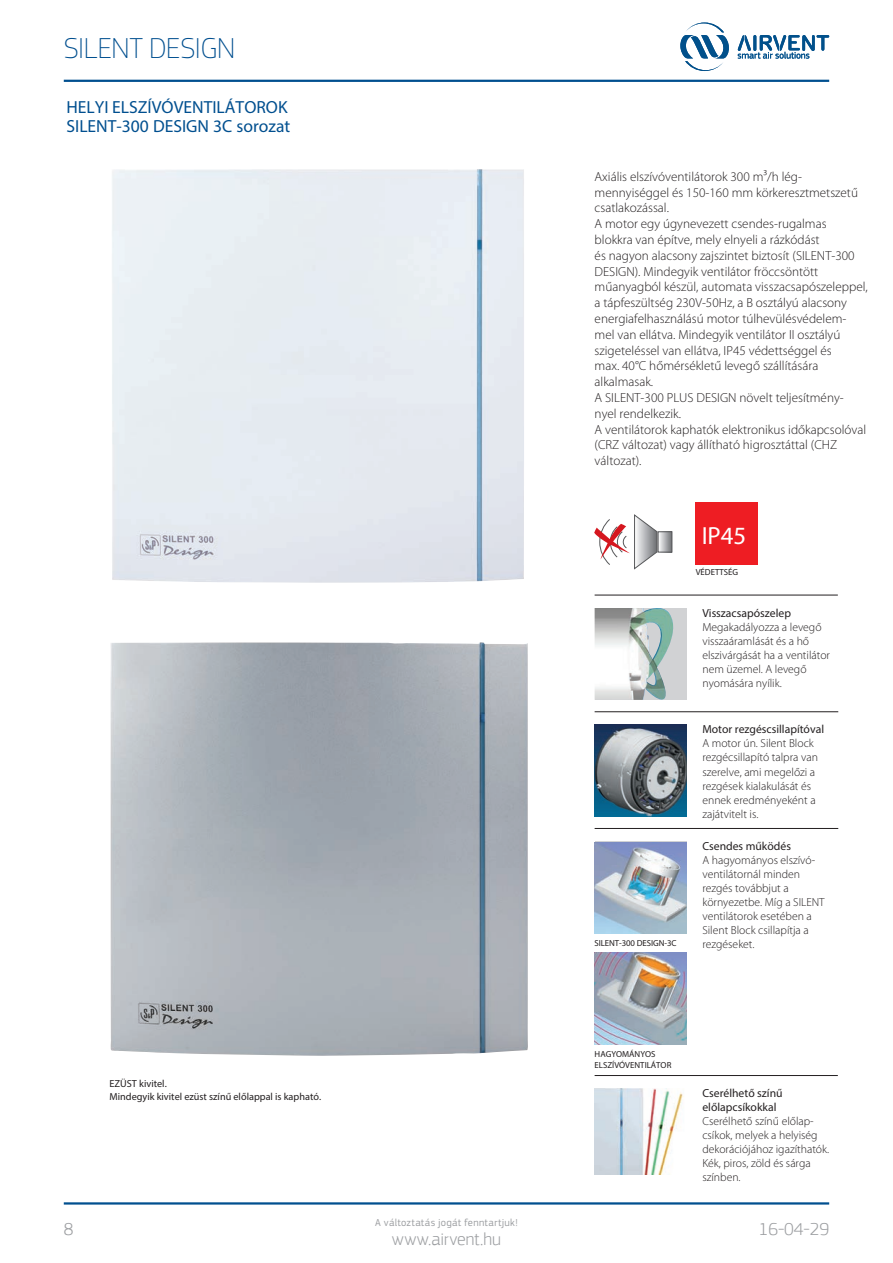
<style>
.page{position:relative;width:893px;height:1263px;background:#fff}
.page>*{position:absolute;margin:0;border:0;box-sizing:border-box;transform-origin:0 0}
.t1{font:100 30px "PF Square Sans Pro";letter-spacing:-.02em;color:#004f8f}
.t2{font:24.9px "Myriad Pro";color:#fff}
.t3{font:300 18px "PF Square Sans Pro";letter-spacing:-.005em;color:#9d9fa2}
.t4{font:17.55px/19px "Myriad Pro";color:#004f8f}
.t5{font:300 13.2px/15.8px "Myriad Pro";color:#231f20}
.t6{font:300 11.7px/14.1px "Myriad Pro";color:#231f20}
.t7{font:10.5px "PF Square Sans Pro";letter-spacing:.03em;color:#9d9fa2}
.t8{font:10.2px/12.3px "Myriad Pro";color:#231f20}
.t9{font:8.85px/10.5px "Myriad Pro";color:#231f20}
.s1{font-weight:400}
</style>
<div class="page">
<hr style="left:64px;top:1202px;width:765px;height:2px;background:#004f8f">
<hr style="left:64px;top:80px;width:765px;height:2px;background:#004f8f">
<svg style="left:738px;top:35px;width:91px;height:24px"></svg>
<svg style="left:680px;top:23px;width:49px;height:48px"></svg>
<img style="left:112px;top:169px;width:412px;height:414px">
<img style="left:110px;top:642px;width:418px;height:414px">
<hr style="left:595px;top:711px;width:243px;height:1px;background:#231f20">
<img style="left:595px;top:725px;width:91px;height:91px">
<hr style="left:595px;top:828px;width:243px;height:1px;background:#231f20">
<img style="left:595px;top:842px;width:91px;height:91px">
<img style="left:595px;top:953px;width:91px;height:92px">
<svg style="left:660px;top:533px;width:10px;height:17px"></svg>
<div style="left:658px;top:531px;width:14px;height:21px;border:1px solid #57585a"></div>
<svg style="left:594px;top:514px;width:63px;height:55px"></svg>
<div style="left:696px;top:503px;width:62px;height:62px;background:#ee1d23"></div>
<hr style="left:595px;top:1075px;width:243px;height:1px;background:#231f20">
<img style="left:595px;top:1088px;width:88px;height:86px">
<hr style="left:595px;top:595px;width:243px;height:1px;background:#231f20">
<div style="left:595px;top:608px;width:91px;height:92px;background:#d1d2d4"></div>
<img style="left:595px;top:608px;width:79px;height:92px">
<h1 class="t1" style="left:64px;top:31px;width:173px">SILENT DESIGN</h1>
<p class="t4" style="left:67px;top:98px;width:225px">HELYI ELSZÍVÓVENTILÁTOROK<br>SILENT-300 DESIGN 3C sorozat</p>
<p class="t8" style="left:110px;top:1077px;width:213px">EZÜST kivitel.<br>Mindegyik kivitel ezüst színű előlappal is kapható.</p>
<p class="t5" style="left:595px;top:168px;width:275px">Axiális elszívóventilátorok 300 m³/h lég&shy;mennyiséggel és 150-160 mm körkeresztmetszetű csatlakozással.<br>A motor egy úgynevezett csendes-rugalmas blokkra van építve, mely elnyeli a rázkódást<br>és nagyon alacsony zajszintet biztosít (SILENT-300<br>DESIGN). Mindegyik ventilátor fröccsöntött műanyagból készül, automata visszacsapószeleppel, a tápfeszültség 230V-50Hz, a B osztályú alacsony energiafelhasználású motor túlhevülésvédelem&shy;mel van ellátva. Mindegyik ventilátor II osztályú szigeteléssel van ellátva, IP45 védettséggel és<br>max. 40°C hőmérsékletű levegő szállítására alkalmasak.<br>A SILENT-300 PLUS DESIGN növelt teljesítmény&shy;nyel rendelkezik.<br>A ventilátorok kaphatók elektronikus időkapcsolóval (CRZ változat) vagy állítható higrosztáttal (CHZ változat).</p>
<p class="t2" style="left:702px;top:521px;width:46px">IP45</p>
<p class="t9" style="left:696px;top:567px;width:44px">VÉDETTSÉG</p>
<p class="t6" style="left:702px;top:606px;width:129px"><span class="s1">Visszacsapószelep<br></span>Megakadályozza a levegő visszaáramlását és a hő elszivárgását ha a ventilátor nem üzemel. A levegő nyomására nyílik.</p>
<p class="t9" style="left:595px;top:937px;width:83px">SILENT-300 DESIGN-3C</p>
<p class="t6" style="left:702px;top:722px;width:123px"><span class="s1">Motor rezgéscsillapítóval<br></span>A motor ún. Silent Block rezgécsillapító talpra van szerelve, ami megelőzi a rezgések kialakulását és ennek eredményeként a zajátvitelt is.</p>
<p class="t6" style="left:702px;top:839px;width:124px"><span class="s1">Csendes működés<br></span>A hagyományos elszívó&shy;ventilátornál minden rezgés továbbjut a környezetbe. Míg a SILENT ventilátorok esetében a<br>Silent Block csillapítja a rezgéseket.</p>
<p class="t9" style="left:595px;top:1049px;width:78px">HAGYOMÁNYOS<br>ELSZÍVÓVENTILÁTOR</p>
<p class="t6" style="left:702px;top:1086px;width:128px"><span class="s1">Cserélhető színű előlapcsíkokkal<br></span>Cserélhető színű előlap&shy;csíkok, melyek a helyiség dekorációjához igazíthatók.<br>Kék, piros, zöld és sárga színben.</p>
<p class="t7" style="left:375px;top:1216px;width:144px">A változtatás jogát fenntartjuk!</p>
<h3 class="t3" style="left:64px;top:1219px;width:11px">8</h3>
<h3 class="t3" style="left:759px;top:1219px;width:72px">16-04-29</h3>
<h3 class="t3" style="left:392px;top:1228px;width:111px">www.airvent.hu</h3>
</div>
